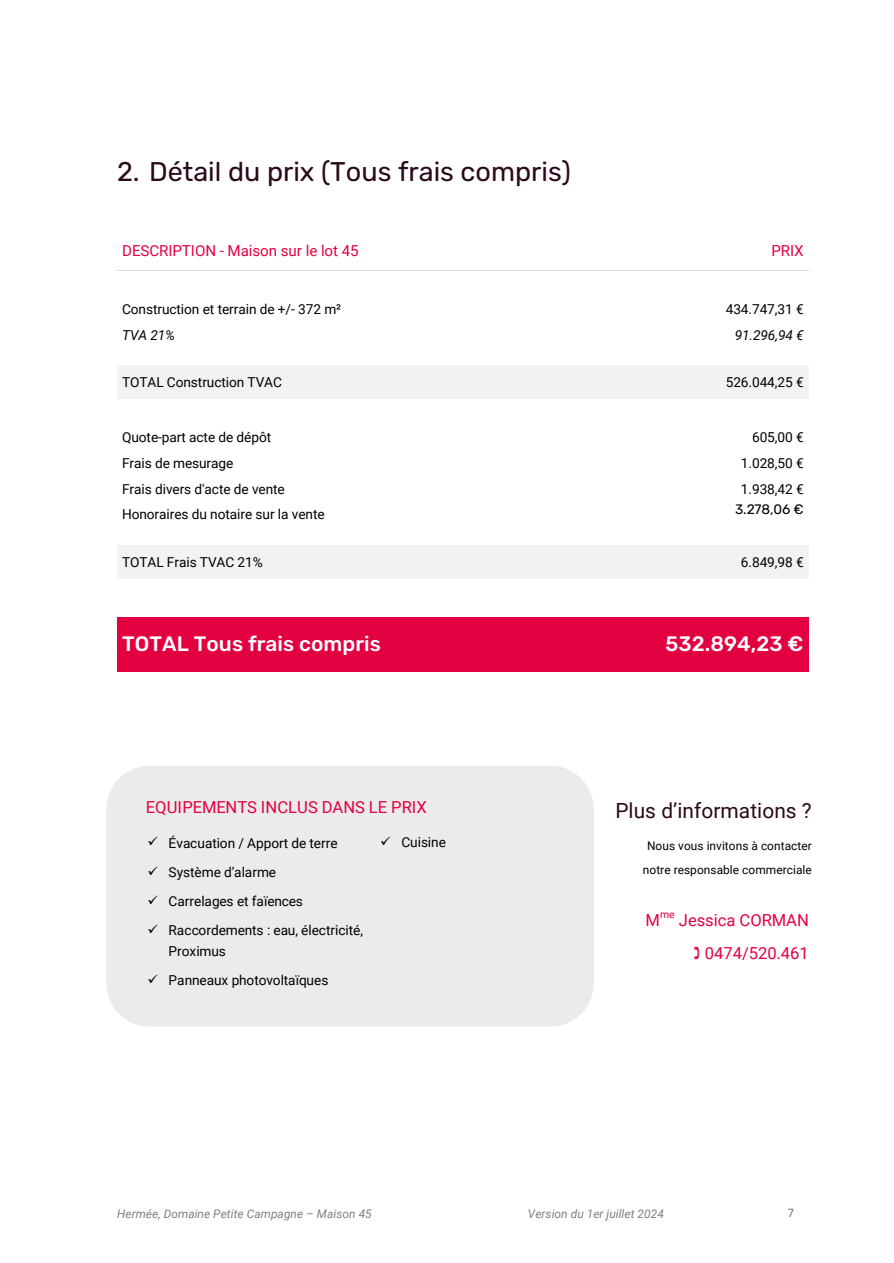
<style>
.page{position:relative;width:894px;height:1263px;background:#fff}
.page>*{position:absolute;margin:0;border:0;box-sizing:border-box;transform-origin:0 0}
.t1{font:27px "Rubik";color:#2b091c}
.t2{font:500 20.85px "Rubik";letter-spacing:.005em;color:#fff}
.t3{font:20.85px "Roboto";letter-spacing:.005em;color:#2b091c}
.t4{font:16.5px/32.7px "Roboto";color:#e30040;text-align:right}
.t5{font:15.15px "Roboto";letter-spacing:-.005em;color:#e30040}
.t6{font:13.65px/20.5px "Roboto";letter-spacing:-.005em;color:#000}
.t7{font:italic 13.65px "Roboto";letter-spacing:-.005em;color:#000}
.t8{font:13.65px "Rubik";color:#000}
.t9{font:italic 11.85px "Roboto";letter-spacing:.005em;color:#7f7f7f}
.t10{font:11.85px/23.7px "Roboto";letter-spacing:.005em;color:#000;text-align:center}
.t11{font:11.85px "Rubik";color:#808080}
.t12{font:10.5px "Roboto";color:#e30040}
</style>
<div class="page">
<hr style="left:117px;top:270px;width:441px;height:1px;background:#d9d9d9">
<hr style="left:558px;top:270px;width:250px;height:1px;background:#d9d9d9">
<div style="left:117px;top:365px;width:441px;height:34px;background:#f2f2f2"></div>
<div style="left:558px;top:365px;width:250px;height:34px;background:#f2f2f2"></div>
<div style="left:117px;top:546px;width:441px;height:33px;background:#f2f2f2"></div>
<div style="left:558px;top:546px;width:250px;height:33px;background:#f2f2f2"></div>
<div style="left:117px;top:617px;width:441px;height:54px;background:#e30040"></div>
<div style="left:558px;top:617px;width:250px;height:54px;background:#e30040"></div>
<div style="left:106px;top:766px;width:487px;height:261px;background:#ebebeb;border-radius:43px"></div>
<img style="left:584px;top:828px;width:10px;height:182px">
<h1 class="t1" style="left:117px;top:160px;width:455px">2. Détail du prix (Tous frais compris)</h1>
<p class="t5" style="left:122px;top:242px;width:238px">DESCRIPTION - Maison sur le lot 45</p>
<p class="t5" style="left:771px;top:242px;width:34px">PRIX</p>
<p class="t6" style="left:122px;top:300px;width:220px">Construction et terrain de +/- 372 m²</p>
<p class="t6" style="left:725px;top:300px;width:79px">434.747,31 €</p>
<p class="t7" style="left:122px;top:330px;width:54px">TVA 21%</p>
<p class="t7" style="left:734px;top:330px;width:70px">91.296,94 €</p>
<p class="t6" style="left:122px;top:373px;width:161px">TOTAL Construction TVAC</p>
<p class="t6" style="left:725px;top:373px;width:79px">526.044,25 €</p>
<p class="t6" style="left:122px;top:428px;width:150px">Quote-part acte de dépôt</p>
<p class="t6" style="left:751px;top:428px;width:53px">605,00 €</p>
<p class="t6" style="left:122px;top:453px;width:113px">Frais de mesurage</p>
<p class="t6" style="left:740px;top:453px;width:64px">1.028,50 €</p>
<p class="t6" style="left:122px;top:479px;width:164px">Frais divers d'acte de vente</p>
<p class="t6" style="left:740px;top:479px;width:64px">1.938,42 €</p>
<p class="t6" style="left:122px;top:505px;width:204px">Honoraires du notaire sur la vente</p>
<p class="t8" style="left:735px;top:501px;width:70px">3.278,06 €</p>
<p class="t6" style="left:122px;top:553px;width:142px">TOTAL Frais TVAC 21%</p>
<p class="t6" style="left:740px;top:553px;width:64px">6.849,98 €</p>
<h2 class="t2" style="left:122px;top:635px;width:260px">TOTAL Tous frais compris</h2>
<h2 class="t2" style="left:665px;top:635px;width:139px">532.894,23 €</h2>
<p class="t4" style="left:146px;top:792px;width:282px">EQUIPEMENTS INCLUS DANS LE PRIX</p>
<p class="t6" style="left:380px;top:833px;width:67px">✓ Cuisine</p>
<p class="t6" style="left:147px;top:833px;width:192px">✓ Évacuation / Apport de terre</p>
<p class="t6" style="left:147px;top:862px;width:130px">✓ Système d’alarme</p>
<p class="t6" style="left:147px;top:892px;width:157px">✓ Carrelages et faïences</p>
<p class="t6" style="left:168px;top:921px;width:196px;text-indent:-21px">✓ Raccordements : eau, électricité,<br>Proximus</p>
<p class="t6" style="left:147px;top:971px;width:182px">✓ Panneaux photovoltaïques</p>
<h2 class="t3" style="left:615px;top:798px;width:198px">Plus d’informations ?</h2>
<p class="t10" style="left:642px;top:835px;width:170px">Nous vous invitons à contacter notre responsable commerciale</p>
<p class="t4" style="left:645px;top:905px;width:16px">M</p>
<p class="t12" style="left:659px;top:909px;width:16px">me</p>
<p class="t4" style="left:678px;top:905px;width:131px">Jessica CORMAN<br>0474/520.461</p>
<p class="t9" style="left:117px;top:1209px;width:256px">Hermée, Domaine Petite Campagne – Maison 45</p>
<p class="t9" style="left:527px;top:1209px;width:137px">Version du 1er juillet 2024</p>
<p class="t11" style="left:787px;top:1206px;width:8px">7</p>
</div>
